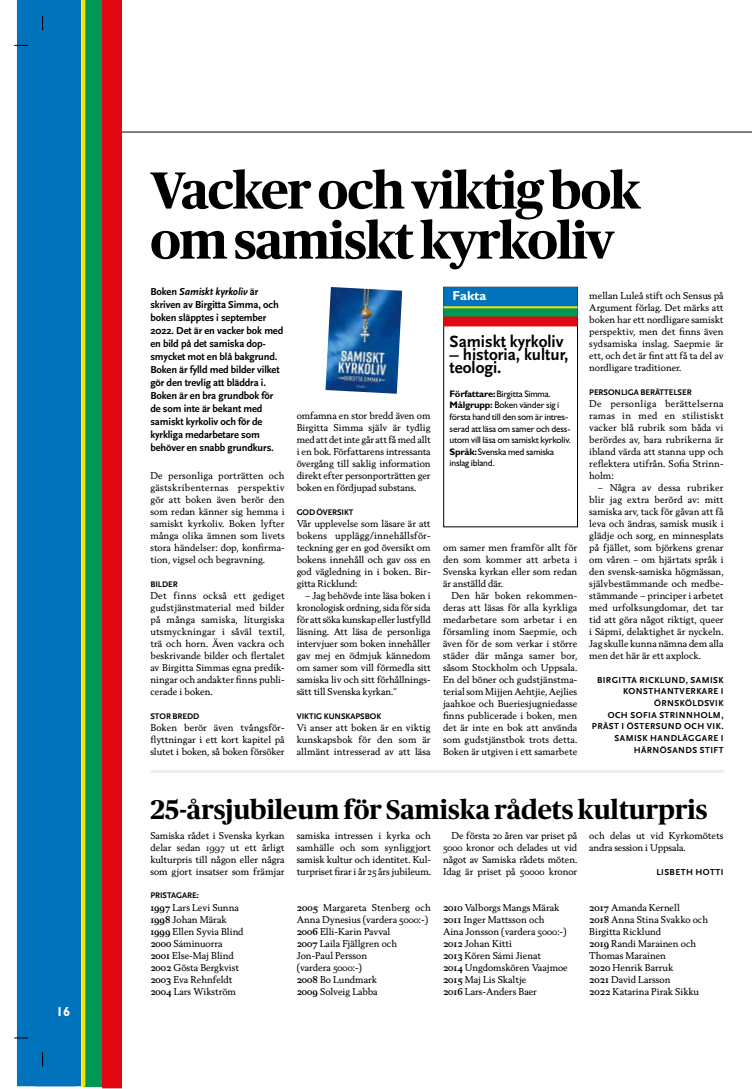
<style>
.page{position:relative;width:752px;height:1089px;background:#fff}
.page>*{position:absolute;margin:0;border:0;box-sizing:border-box;transform-origin:0 0}
.t1{font:700 52px/50px "Publico";letter-spacing:-.02em;color:#000}
.t2{font:700 27px "Publico";color:#000}
.t3{font:700 17px/13px "Scala Sans";color:#000}
.t4{font:700 13px "Gill Sans Std";color:#fff}
.t5{font:700 10.5px/13px "Scala Sans";letter-spacing:-.01em;color:#000}
.t6{font:9.5px/12px "Berling Nova Text Regular Os F";color:#000;text-align:justify}
.t7{font:9.5px/11.6px "Gill Sans Std";letter-spacing:-.02em;color:#000}
.t8{font:700 9px/11.7px "Scala Sans";letter-spacing:.05em;color:#000;text-align:right}
.t9{font:700 8.5px "Scala Sans";color:#000}
.s1{font-style:italic}
.s2{font-weight:700}
.s3{font-family:"Berling Nova Text Bold Os F"}
</style>
<div class="page">
<div style="left:17px;top:0;width:64px;height:1086px;background:#0073bc"></div>
<div style="left:83px;top:0;width:20px;height:1087px;background:#009854"></div>
<div style="left:102px;top:0;width:20px;height:1088px;background:#e30613"></div>
<svg style="left:81px;top:0;width:4px;height:1086px;background:#fce114"></svg>
<svg style="left:14px;top:45px;width:14px;height:1px"></svg>
<svg style="left:42px;top:16px;width:1px;height:14px"></svg>
<svg style="left:42px;top:1052px;width:1px;height:14px"></svg>
<svg style="left:14px;top:1037px;width:14px;height:1px"></svg>
<hr style="left:122px;top:132px;width:629px;height:1px;background:#000">
<hr style="left:150px;top:770px;width:573px;height:3px;background:#ededed">
<div style="left:443px;top:287px;width:134px;height:240px;border:1px solid #000"></div>
<div style="left:443px;top:307px;width:134px;height:10px;background:#009854"></div>
<div style="left:443px;top:287px;width:134px;height:20px;background:#0073bc"></div>
<div style="left:443px;top:316px;width:134px;height:10px;background:#e30613"></div>
<hr style="left:443px;top:306px;width:134px;height:2px;background:#fddf00">
<img style="left:325px;top:287px;width:77px;height:107px">
<h3 class="t4" style="left:56px;top:1003px;width:16px">16</h3>
<h1 class="t1" style="left:150px;top:165px;width:492px">Vacker och viktig bok om samiskt kyrkoliv</h1>
<p class="t5" style="left:150px;top:285px;width:134px">Boken <span class="s1">Samiskt kyrkoliv</span> är skriven av Birgitta Simma, och boken släpptes i september<br>2022. Det är en vacker bok med en bild på det samiska dop&shy;smycket mot en blå bakgrund.<br>Boken är fylld med bilder vilket gör den trevlig att bläddra i.<br>Boken är en bra grundbok för de som inte är bekant med samiskt kyrkoliv och för de kyrkliga medarbetare som behöver en snabb grundkurs.</p>
<p class="t6" style="left:150px;top:469px;width:136px">De personliga porträtten och gästskribenternas perspektiv gör att boken även berör den som redan känner sig hemma i samiskt kyrkoliv. Boken lyfter många olika ämnen som livets stora händelser: dop, konfirma&shy;tion, vigsel och begravning.</p>
<p class="t9" style="left:150px;top:580px;width:29px">BILDER</p>
<p class="t6" style="left:150px;top:589px;width:136px">Det finns också ett gediget gudstjänstmaterial med bilder på många samiska, liturgiska utsmyckningar i såväl textil, trä och horn. Även vackra och beskrivande bilder och flertalet av Birgitta Simmas egna predik&shy;ningar och andakter finns publi&shy;cerade i boken.</p>
<p class="t9" style="left:150px;top:712px;width:50px">STOR BREDD</p>
<p class="t6" style="left:150px;top:721px;width:136px">Boken berör även tvångsför&shy;flyttningar i ett kort kapitel på slutet i boken, så boken försöker</p>
<h3 class="t4" style="left:452px;top:288px;width:35px">Fakta</h3>
<p class="t6" style="left:589px;top:289px;width:136px">mellan Luleå stift och Sensus på Argument förlag. Det märks att boken har ett nordligare samiskt perspektiv, men det finns även sydsamiska inslag. Saepmie är ett, och det är fint att få ta del av nordligare traditioner.</p>
<p class="t9" style="left:589px;top:388px;width:104px">PERSONLIGA BERÄTTELSER</p>
<p class="t6" style="left:589px;top:397px;width:136px">De personliga berättelserna ramas in med en stilistiskt vacker blå rubrik som båda vi berördes av, bara rubrikerna är ibland värda att stanna upp och reflektera utifrån. Sofia Strinn&shy;holm:</p>
<p class="t6" style="left:589px;top:481px;width:136px;text-indent:9px">– Några av dessa rubriker blir jag extra berörd av: mitt samiska arv, tack för gåvan att få leva och ändras, samisk musik i glädje och sorg, en minnesplats på fjället, som björkens grenar om våren – om hjärtats språk i den svensk-samiska högmässan, självbestämmande och medbe&shy;stämmande – principer i arbetet med urfolksungdomar, det tar tid att göra något riktigt, queer i Sápmi, delaktighet är nyckeln.<br>Jag skulle kunna nämna dem alla men det här är ett axplock.</p>
<p class="t8" style="left:591px;top:674px;width:133px">BIRGITTA RICKLUND, SAMISK<br>KONSTHANTVERKARE I<br>ÖRNSKÖLDSVIK<br>OCH SOFIA STRINNHOLM,<br>PRÄST I ÖSTERSUND OCH VIK.<br>SAMISK HANDLÄGGARE I<br>HÄRNÖSANDS STIFT</p>
<h3 class="t3" style="left:449px;top:336px;width:115px">Samiskt kyrkoliv</h3>
<h3 class="t3" style="left:449px;top:349px;width:120px">– historia, kultur, teologi.</h3>
<p class="t7" style="left:449px;top:388px;width:123px"><span class="s2">Författare:</span> Birgitta Simma.<br><span class="s2">Målgrupp:</span> Boken vänder sig i första hand till den som är intres&shy;serad att läsa om samer och dess&shy;utom vill läsa om samiskt kyrkoliv.<br><span class="s2">Språk:</span> Svenska med samiska inslag ibland.</p>
<p class="t6" style="left:296px;top:409px;width:135px">omfamna en stor bredd även om Birgitta Simma själv är tydlig med att det inte går att få med allt i en bok. Författarens intressanta övergång till saklig information direkt efter personporträtten ger boken en fördjupad substans.</p>
<p class="t9" style="left:296px;top:508px;width:58px">GOD ÖVERSIKT</p>
<p class="t6" style="left:296px;top:517px;width:135px">Vår upplevelse som läsare är att bokens upplägg/innehållsför&shy;teckning ger en god översikt om bokens innehåll och gav oss en god vägledning in i boken. Bir&shy;gitta Ricklund:</p>
<p class="t6" style="left:296px;top:589px;width:135px;text-indent:9px">– Jag behövde inte läsa boken i kronologisk ordning, sida för sida för att söka kunskap eller lustfylld läsning. Att läsa de personliga intervjuer som boken innehåller gav mej en ödmjuk kännedom om samer som vill förmedla sitt samiska liv och sitt förhållnings&shy;sätt till Svenska kyrkan.”</p>
<p class="t9" style="left:296px;top:712px;width:86px">VIKTIG KUNSKAPSBOK</p>
<p class="t6" style="left:296px;top:721px;width:135px">Vi anser att boken är en viktig kunskapsbok för den som är allmänt intresserad av att läsa</p>
<p class="t6" style="left:443px;top:541px;width:136px">om samer men framför allt för den som kommer att arbeta i Svenska kyrkan eller som redan är anställd där.</p>
<p class="t6" style="left:443px;top:589px;width:136px;text-indent:9px">Den här boken rekommen&shy;deras att läsas för alla kyrkliga medarbetare som arbetar i en församling inom Saepmie, och även för de som verkar i större städer där många samer bor, såsom Stockholm och Uppsala.<br>En del böner och gudstjänstma&shy;terial som Mijjen Aehtjie, Aejlies jaahkoe och Bueriesjugniedasse finns publicerade i boken, men det är inte en bok att använda som gudstjänstbok trots detta.<br>Boken är utgiven i ett samarbete</p>
<h2 class="t2" style="left:150px;top:795px;width:558px">25-årsjubileum för Samiska rådets kulturpris</h2>
<p class="t6" style="left:150px;top:829px;width:136px">Samiska rådet i Svenska kyrkan delar sedan 1997 ut ett årligt kulturpris till någon eller några som gjort insatser som främjar</p>
<p class="t6" style="left:296px;top:829px;width:136px">samiska intressen i kyrka och samhälle och som synliggjort samisk kultur och identitet. Kul&shy;turpriset firar i år 25 års jubileum.</p>
<p class="t6" style="left:443px;top:829px;width:136px;text-indent:9px">De första 20 åren var priset på 5000 kronor och delades ut vid något av Samiska rådets möten.<br>Idag är priset på 50000 kronor</p>
<p class="t6" style="left:589px;top:829px;width:136px">och delas ut vid Kyrkomötets andra session i Uppsala.</p>
<p class="t8" style="left:656px;top:866px;width:69px">LISBETH HOTTI</p>
<p class="t9" style="left:150px;top:890px;width:50px">PRISTAGARE:</p>
<p class="t6" style="left:150px;top:901px;width:95px;text-align:left"><span class="s3">1997</span> Lars Levi Sunna<br><span class="s3">1998</span> Johan Märak<br><span class="s3">1999</span> Ellen Syvia Blind<br><span class="s3">2000</span> Sáminuorra<br><span class="s3">2001</span> Else-Maj Blind<br><span class="s3">2002</span> Gösta Bergkvist<br><span class="s3">2003</span> Eva Rehnfeldt<br><span class="s3">2004</span> Lars Wikström</p>
<p class="t6" style="left:296px;top:901px;width:136px;text-align:left"><span class="s3">2005</span> Margareta Stenberg och<br>Anna Dynesius (vardera 5000:-)<br><span class="s3">2006</span> Elli-Karin Pavval<br><span class="s3">2007</span> Laila Fjällgren och<br>Jon-Paul Persson<br>(vardera 5000:-)<br><span class="s3">2008</span> Bo Lundmark<br><span class="s3">2009</span> Solveig Labba</p>
<p class="t6" style="left:443px;top:901px;width:126px;text-align:left"><span class="s3">2010</span> Valborgs Mangs Märak<br><span class="s3">2011</span> Inger Mattsson och<br>Aina Jonsson (vardera 5000:-)<br><span class="s3">2012</span> Johan Kitti<br><span class="s3">2013</span> Kören Sámi Jienat<br><span class="s3">2014</span> Ungdomskören Vaajmoe<br><span class="s3">2015</span> Maj Lis Skaltje<br><span class="s3">2016</span> Lars-Anders Baer</p>
<p class="t6" style="left:589px;top:901px;width:120px;text-align:left"><span class="s3">2017</span> Amanda Kernell<br><span class="s3">2018</span> Anna Stina Svakko och<br>Birgitta Ricklund<br><span class="s3">2019</span> Randi Marainen och<br>Thomas Marainen<br><span class="s3">2020</span> Henrik Barruk<br><span class="s3">2021</span> David Larsson<br><span class="s3">2022</span> Katarina Pirak Sikku</p>
</div>
